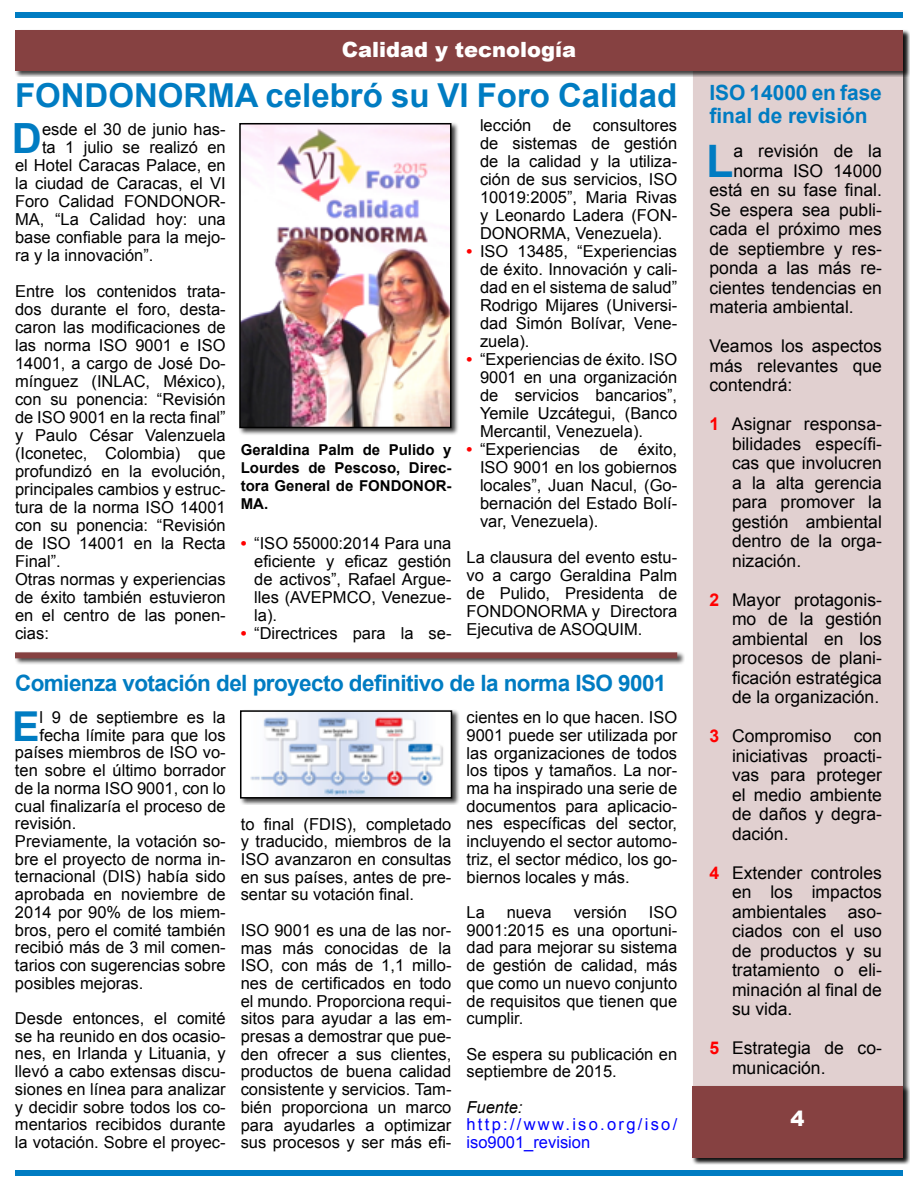
<style>
.page{position:relative;width:918px;height:1188px;background:#fff}
.page>*{position:absolute;margin:0;border:0;box-sizing:border-box;transform-origin:0 0}
.t1{font:700 44.85px "Arial";color:#007cc2}
.t2{font:700 41.7px "Arial";color:#007cc2}
.t3{font:700 41.25px "Arial";color:#007cc2}
.t4{font:700 33px "Arial";color:#007cc2}
.t5{font:700 22.5px "Arial";letter-spacing:-.025em;color:#007cc2}
.t6{font:700 21px/22.5px "Arial";letter-spacing:-.005em;color:#007cc2}
.t7{font:900 21px "Arial";color:#fff}
.t8{font:17.55px/19.5px "Arial";color:#000;text-align:justify}
.t9{font:16.5px/18px "Arial";color:#000;text-align:justify}
.t10{font:16.5px/17.7px "Arial";color:#00f}
.t11{font:italic 16.5px "Arial";color:#000}
.t12{font:700 15px/18px "Arial";color:#000;text-align:justify}
.s1{font-weight:700;color:#f00}
</style>
<div class="page">
<div style="left:15px;top:12px;width:888px;height:6px;background:#007cc2"></div>
<div style="left:15px;top:1170px;width:888px;height:6px;background:#007cc2"></div>
<div style="left:692px;top:30px;width:218px;height:1134px;background:#000;opacity:.75"></div>
<div style="left:693px;top:31px;width:209px;height:1126px;background:#e1d0d0"></div>
<div style="left:691px;top:1085px;width:219px;height:80px;background:#000;opacity:.75"></div>
<div style="left:692px;top:1086px;width:211px;height:72px;background:#864141"></div>
<div style="left:14px;top:29px;width:896px;height:48px;background:#000;opacity:.75"></div>
<div style="left:15px;top:30px;width:888px;height:40px;background:#864141"></div>
<div style="left:238px;top:122px;width:221px;height:314px;background:#000;opacity:.75"></div>
<img style="left:242px;top:126px;width:207px;height:299px">
<div style="left:239px;top:123px;width:213px;height:305px;border:2px solid #000"></div>
<div style="left:14px;top:651px;width:671px;height:14px;background:#000;opacity:.75"></div>
<div style="left:15px;top:652px;width:662px;height:6px;background:#864141"></div>
<div style="left:239px;top:709px;width:221px;height:96px;background:#000;opacity:.75"></div>
<img style="left:243px;top:713px;width:206px;height:83px">
<div style="left:240px;top:710px;width:212px;height:89px;border:2px solid #000"></div>
<p class="t7" style="left:342px;top:34px;width:236px">Calidad y tecnología</p>
<h3 class="t4" style="left:15px;top:73px;width:664px">FONDONORMA celebró su VI Foro Calidad</h3>
<p class="t9" style="left:480px;top:117px;width:53px">lección</p>
<p class="t9" style="left:553px;top:117px;width:20px">de</p>
<p class="t9" style="left:480px;top:117px;width:199px;text-indent:113px">consultores de sistemas de gestión de la calidad y la utiliza&shy;ción de sus servicios, ISO 10019:2005”, Maria Rivas y Leonardo Ladera (FON-DONORMA, Venezuela).</p>
<p class="t9" style="left:480px;top:243px;width:199px;text-indent:-13px"><span class="s1">•</span> ISO 13485, “Experiencias de éxito. Innovación y cali&shy;dad en el sistema de salud” Rodrigo Mijares (Universi&shy;dad Simón Bolívar, Vene&shy;zuela).</p>
<p class="t9" style="left:480px;top:351px;width:199px;text-indent:-13px"><span class="s1">•</span> “Experiencias de éxito. ISO 9001 en una organización de servicios bancarios”, Yemile Uzcátegui, (Banco Mercantil, Venezuela).</p>
<p class="t9" style="left:480px;top:441px;width:199px;text-indent:-13px"><span class="s1">•</span> “Experiencias de éxito, ISO 9001 en los gobiernos locales”, Juan Nacul, (Go&shy;bernación del Estado Bolí&shy;var, Venezuela).</p>
<p class="t9" style="left:467px;top:549px;width:212px">La clausura del evento estu&shy;vo a cargo Geraldina Palm de Pulido, Presidenta de FONDONORMA y Directora Ejecutiva de ASOQUIM.</p>
<h3 class="t5" style="left:15px;top:668px;width:653px">Comienza votación del proyecto definitivo de la norma ISO 9001</h3>
<h3 class="t3" style="left:12px;top:699px;width:29px">E</h3>
<p class="t9" style="left:39px;top:708px;width:188px">l 9 de septiembre es la</p>
<h2 class="t2" style="left:12px;top:111px;width:32px">D</h2>
<p class="t9" style="left:42px;top:120px;width:185px">esde el 30 de junio has-</p>
<p class="t9" style="left:42px;top:138px;width:185px">ta 1 julio se realizó en</p>
<p class="t9" style="left:15px;top:156px;width:212px">el Hotel Caracas Palace, en</p>
<p class="t9" style="left:15px;top:174px;width:212px">la ciudad de Caracas, el VI</p>
<p class="t9" style="left:15px;top:192px;width:212px">Foro Calidad FONDONOR-</p>
<p class="t9" style="left:15px;top:210px;width:212px">MA, “La Calidad hoy: una</p>
<p class="t9" style="left:15px;top:228px;width:212px">base confiable para la mejo-</p>
<p class="t9" style="left:15px;top:246px;width:140px">ra y la innovación”.</p>
<p class="t9" style="left:15px;top:282px;width:212px;text-align:left">Entre los contenidos trata&shy;dos durante el foro, desta&shy;caron las modificaciones de las norma ISO 9001 e ISO<br>14001, a cargo de José Do&shy;mínguez (INLAC, México), con su ponencia: “Revisión de ISO 9001 en la recta final” y Paulo César Valenzuela (Iconetec, Colombia) que profundizó en la evolución, principales cambios y estruc&shy;tura de la norma ISO 14001 con su ponencia: “Revisión de ISO 14001 en la Recta<br>Final”.<br>Otras normas y experiencias de éxito también estuvieron en el centro de las ponen&shy;cias:</p>
<p class="t12" style="left:241px;top:441px;width:212px">Geraldina Palm de Pulido y Lourdes de Pescoso, Direc&shy;tora General de FONDONOR-MA.</p>
<p class="t9" style="left:254px;top:534px;width:199px;text-indent:-13px"><span class="s1">•</span> “ISO 55000:2014 Para una eficiente y eficaz gestión de activos”, Rafael Argue&shy;lles (AVEPMCO, Venezue&shy;la).</p>
<p class="t9" style="left:241px;top:624px;width:212px"><span class="s1">•</span> “Directrices para la se-</p>
<p class="t9" style="left:467px;top:709px;width:212px">cientes en lo que hacen. ISO 9001 puede ser utilizada por las organizaciones de todos los tipos y tamaños. La nor&shy;ma ha inspirado una serie de documentos para aplicacio&shy;nes específicas del sector, incluyendo el sector automo&shy;triz, el sector médico, los go&shy;biernos locales y más.</p>
<p class="t9" style="left:467px;top:903px;width:20px">La</p>
<p class="t9" style="left:507px;top:903px;width:46px">nueva</p>
<p class="t9" style="left:574px;top:903px;width:55px">versión</p>
<p class="t9" style="left:39px;top:726px;width:188px">fecha límite para que los</p>
<p class="t9" style="left:15px;top:744px;width:212px">países miembros de ISO vo-</p>
<p class="t9" style="left:15px;top:762px;width:212px">ten sobre el último borrador</p>
<p class="t9" style="left:15px;top:779px;width:212px">de la norma ISO 9001, con lo</p>
<p class="t9" style="left:15px;top:797px;width:212px">cual finalizaría el proceso de</p>
<p class="t9" style="left:15px;top:815px;width:63px">revisión.</p>
<p class="t9" style="left:15px;top:832px;width:212px">Previamente, la votación so-</p>
<p class="t9" style="left:15px;top:850px;width:212px">bre el proyecto de norma in-</p>
<p class="t9" style="left:15px;top:868px;width:212px">ternacional (DIS) había sido</p>
<p class="t9" style="left:15px;top:886px;width:212px">aprobada en noviembre de</p>
<p class="t9" style="left:15px;top:903px;width:212px">2014 por 90% de los miem-</p>
<p class="t9" style="left:15px;top:921px;width:212px">bros, pero el comité también</p>
<p class="t9" style="left:15px;top:939px;width:212px">recibió más de 3 mil comen-</p>
<p class="t9" style="left:15px;top:956px;width:212px">tarios con sugerencias sobre</p>
<p class="t9" style="left:15px;top:974px;width:130px">posibles mejoras.</p>
<p class="t9" style="left:15px;top:1010px;width:212px">Desde entonces, el comité se ha reunido en dos ocasio&shy;nes, en Irlanda y Lituania, y llevó a cabo extensas discu&shy;siones en línea para analizar y decidir sobre todos los co&shy;mentarios recibidos durante la votación. Sobre el proyec-</p>
<p class="t9" style="left:241px;top:815px;width:212px">to final (FDIS), completado y traducido, miembros de la ISO avanzaron en consultas en sus países, antes de pre&shy;sentar su votación final.</p>
<p class="t9" style="left:241px;top:921px;width:212px">ISO 9001 es una de las nor&shy;mas más conocidas de la ISO, con más de 1,1 millo&shy;nes de certificados en todo el mundo. Proporciona requi&shy;sitos para ayudar a las em&shy;presas a demostrar que pue&shy;den ofrecer a sus clientes, productos de buena calidad consistente y servicios. Tam&shy;bién proporciona un marco para ayudarles a optimizar sus procesos y ser más efi-</p>
<p class="t9" style="left:467px;top:904px;width:212px;text-indent:182px">ISO 9001:2015 es una oportuni&shy;dad para mejorar su sistema de gestión de calidad, más que como un nuevo conjunto de requisitos que tienen que cumplir.</p>
<p class="t9" style="left:467px;top:1045px;width:212px">Se espera su publicación en septiembre de 2015.</p>
<p class="t11" style="left:467px;top:1096px;width:57px">Fuente:</p>
<p class="t10" style="left:467px;top:1116px;width:212px">http://www.iso.org/iso/ iso9001_revision</p>
<p class="t6" style="left:710px;top:82px;width:174px">ISO 14000 en fase final de revisión</p>
<h1 class="t1" style="left:706px;top:131px;width:29px">L</h1>
<p class="t8" style="left:733px;top:141px;width:150px">a revisión de la</p>
<p class="t8" style="left:733px;top:161px;width:150px">norma ISO 14000</p>
<p class="t8" style="left:710px;top:180px;width:174px">está en su fase final.</p>
<p class="t8" style="left:710px;top:200px;width:174px">Se espera sea publi-</p>
<p class="t8" style="left:710px;top:219px;width:174px">cada el próximo mes</p>
<p class="t8" style="left:710px;top:239px;width:174px">de septiembre y res-</p>
<p class="t8" style="left:710px;top:258px;width:174px">ponda a las más re-</p>
<p class="t8" style="left:710px;top:278px;width:174px">cientes tendencias en</p>
<p class="t8" style="left:710px;top:297px;width:146px">materia ambiental.</p>
<p class="t8" style="left:710px;top:336px;width:174px">Veamos los aspectos más relevantes que contendrá:</p>
<p class="t8" style="left:732px;top:414px;width:151px;text-indent:-22px"><span class="s1">1</span> Asignar responsa&shy;bilidades específi&shy;cas que involucren a la alta gerencia para promover la gestión ambiental dentro de la orga&shy;nización.</p>
<p class="t8" style="left:732px;top:590px;width:151px;text-indent:-22px"><span class="s1">2</span> Mayor protagonis&shy;mo de la gestión ambiental en los procesos de plani&shy;ficación estratégica de la organización.</p>
<p class="t8" style="left:710px;top:726px;width:123px"><span class="s1">3</span> Compromiso</p>
<p class="t8" style="left:732px;top:726px;width:151px;text-indent:122px">con iniciativas proacti&shy;vas para proteger el medio ambiente de daños y degra&shy;dación.</p>
<p class="t8" style="left:732px;top:863px;width:151px;text-indent:-22px"><span class="s1">4</span> Extender controles en los impactos ambientales aso&shy;ciados con el uso de productos y su tratamiento o eli&shy;minación al final de su vida.</p>
<p class="t8" style="left:732px;top:1038px;width:151px;text-indent:-22px"><span class="s1">5</span> Estrategia de co&shy;municación.</p>
<p class="t7" style="left:791px;top:1103px;width:16px">4</p>
</div>
